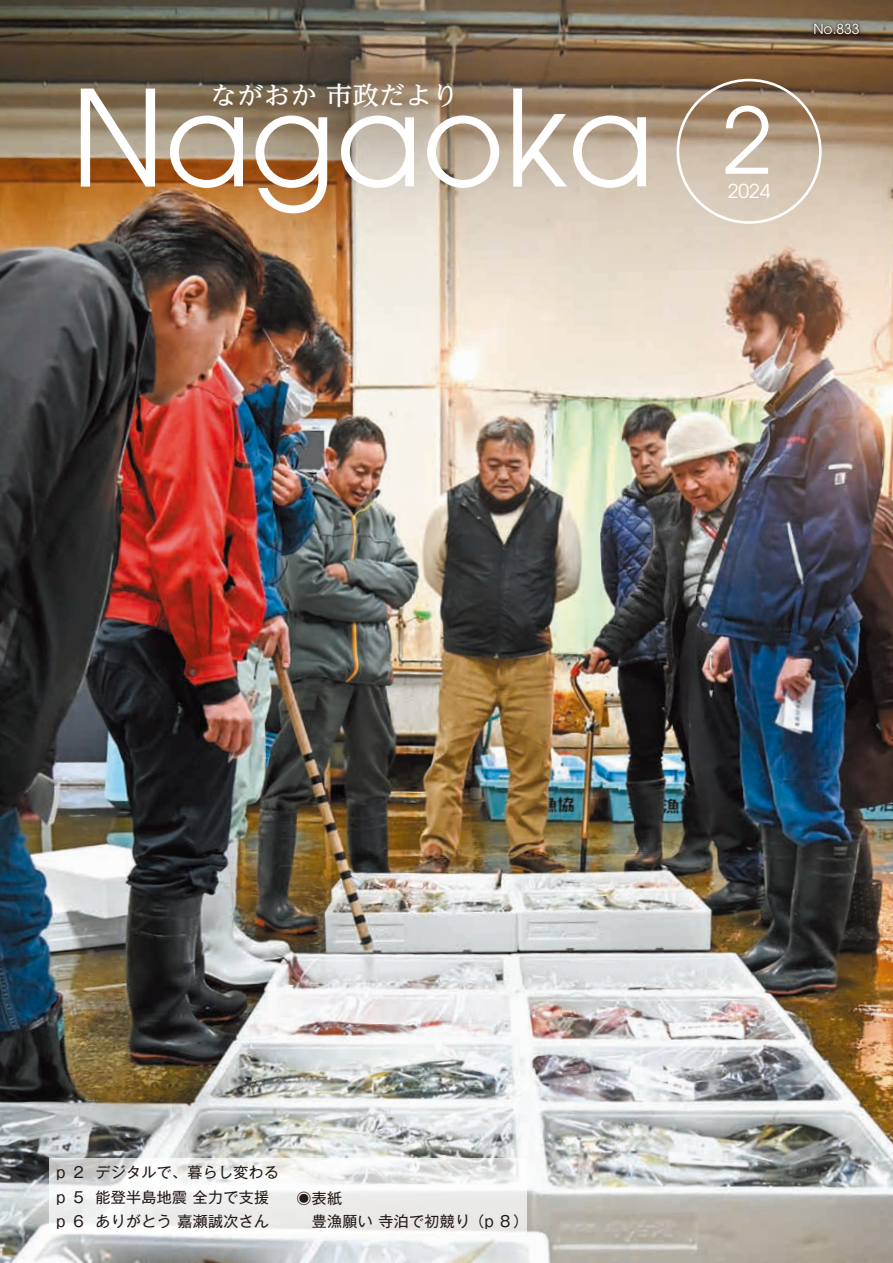
<style>
.page{position:relative;width:893px;height:1263px;background:#fff}
.page>*{position:absolute;margin:0;border:0;box-sizing:border-box;transform-origin:0 0}
.t1{font:126.15px "ITC Avant Garde Pro";color:#fff}
.t2{font:90.6px "ITC Avant Garde Pro";color:#fff}
.t3{font:500 25.5px "UD Reimin Pro";color:#fff;scale:1.04 1}
.t4{font:19.2px "ITC Avant Garde Pro";color:#fff}
.t5{font:15px/22.8px "Gothic MB101 Pro";letter-spacing:.025em;color:#231916}
.t6{font:13.8px "ITC Avant Garde Pro";color:#fff}
.s1{font-size:132.45px}
</style>
<div class="page">
<img style="left:0;top:0;width:893px;height:1263px">
<svg style="left:49px;top:1158px;width:477px;height:75px;fill:#ededec"></svg>
<div style="left:809px;top:18px;width:55px;height:21px;background:#231916;opacity:.7"></div>
<div style="left:677px;top:79px;width:145px;height:145px;border:3px solid #fff;border-radius:50%"></div>
<h3 class="t3" style="left:211px;top:75px;width:240px">ながおか市政だより</h3>
<h1 class="t1" style="left:71px;top:62px;width:584px"><span class="s1">N</span>agao<span class="s1">k</span>a</h1>
<h2 class="t2" style="left:722px;top:84px;width:52px">2</h2>
<p class="t4" style="left:728px;top:179px;width:44px">2024</p>
<p class="t6" style="left:813px;top:20px;width:48px">No.833</p>
<p class="t5" style="left:56px;top:1159px;width:32px">p ２</p>
<p class="t5" style="left:95px;top:1159px;width:185px">デジタルで、暮らし変わる</p>
<p class="t5" style="left:56px;top:1183px;width:32px">p ５</p>
<p class="t5" style="left:56px;top:1207px;width:32px">p ６</p>
<p class="t5" style="left:95px;top:1183px;width:175px">能登半島地震全力で支援</p>
<p class="t5" style="left:95px;top:1207px;width:175px">ありがとう嘉瀬誠次さん</p>
<p class="t5" style="left:296px;top:1185px;width:233px">◉表紙<br>　豊漁願い寺泊で初競り（p ８(</p>
</div>
